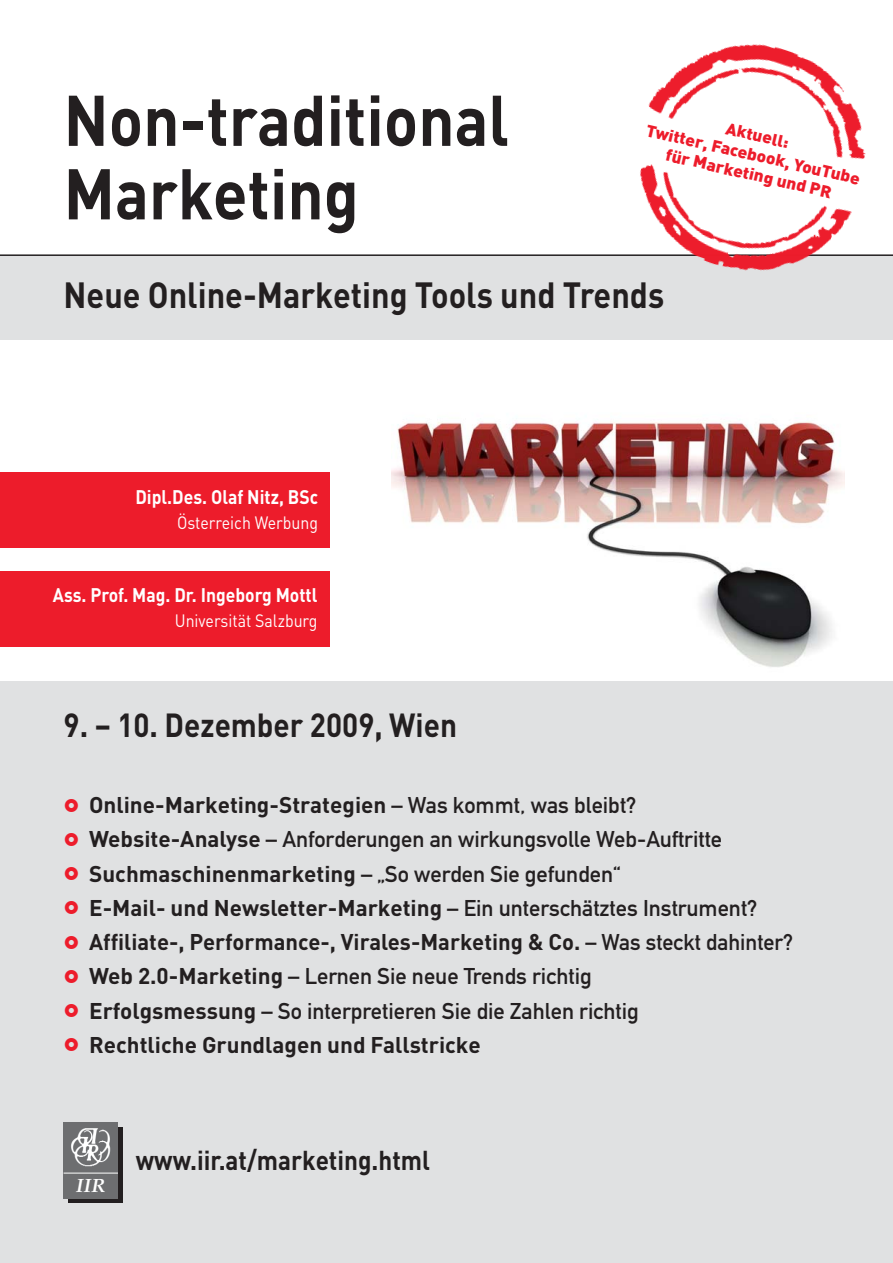
<style>
.page{position:relative;width:893px;height:1263px;background:#fff}
.page>*{position:absolute;margin:0;border:0;box-sizing:border-box;transform-origin:0 0}
.t1{font:700 70.5px/73.5px "DIN";color:#231f20;scale:.9 1}
.t2{font:700 36px "DIN";color:#231f20;scale:.9 1}
.t3{font:700 33px "DIN";color:#231f20;scale:.9 1}
.t4{font:700 27px "DIN";color:#231f20;scale:.9 1}
.t5{font:700 22.5px/34.2px "DIN";color:#231f20}
.t6{font:22.5px/34.2px "DIN Mittelschrift";color:#231f20}
.t7{font:700 19.5px "DIN";color:#fff;scale:.9 1}
.t8{font:italic 700 19.2px "Palatino";color:#fff}
.t9{font:17.7px "DIN";color:#fff;scale:.9 1}
.t10{font:900 16.5px "DIN";color:#ed1c2b;scale:1.05 1}
.s1{font-family:"DIN Mittelschrift";font-weight:400}
.s2{font-family:"DIN";font-weight:700}
</style>
<div class="page">
<div style="left:0;top:255px;width:892px;height:1008px;background:#e0e1e2"></div>
<div style="left:0;top:340px;width:892px;height:340px;background:#fff"></div>
<div style="left:0;top:473px;width:340px;height:75px;background:#ed1c2b"></div>
<div style="left:0;top:571px;width:340px;height:75px;background:#ed1c2b"></div>
<div style="left:330px;top:340px;width:562px;height:340px;background:#fff"></div>
<img style="left:391px;top:421px;width:454px;height:246px">
<hr style="left:0;top:254px;width:892px;height:2px;background:#231f20">
<div style="left:68px;top:1127px;width:54px;height:76px;background:#231f20"></div>
<img style="left:64px;top:1123px;width:54px;height:50px">
<div style="left:64px;top:1174px;width:54px;height:24px;background:#6d6e70"></div>
<hr style="left:64px;top:1173px;width:54px;height:1px;background:#fff">
<img style="left:620px;top:44px;width:259px;height:227px">
<h1 class="t1" style="left:64px;top:91px;width:496px">Non-traditional<br>Marketing</h1>
<p class="t10" style="left:727px;top:123px;width:63px;rotate:13deg">Aktuell:</p>
<p class="t10" style="left:667px;top:149px;width:163px;rotate:13deg">für Marketing und PR</p>
<p class="t10" style="left:647px;top:125px;width:210px;rotate:13deg">Twitter, Facebook, YouTube</p>
<h2 class="t2" style="left:64px;top:282px;width:669px">Neue Online-Marketing Tools und Trends</h2>
<p class="t7" style="left:135px;top:490px;width:204px">Dipl.Des. Olaf Nitz, BSc</p>
<p class="t9" style="left:177px;top:516px;width:158px">Österreich Werbung</p>
<p class="t7" style="left:53px;top:588px;width:295px">Ass. Prof. Mag. Dr. Ingeborg Mottl</p>
<p class="t9" style="left:175px;top:614px;width:160px">Universität Salzburg</p>
<h3 class="t3" style="left:64px;top:713px;width:439px">9. – 10. Dezember 2009, Wien</h3>
<p class="t5" style="left:89px;top:790px;width:549px">Online-Marketing-Strategien <span class="s1">– Was kommt, was bleibt?</span></p>
<p class="t6" style="left:89px;top:825px;width:635px"><span class="s2">Website-Analyse</span> – Anforderungen an wirkungsvolle Web-Auftritte</p>
<p class="t5" style="left:89px;top:859px;width:706px">Suchmaschinenmarketing <span class="s1">– „So werden Sie gefunden“<br></span>E-Mail- und Newsletter-Marketing <span class="s1">– Ein unterschätztes Instrument?<br></span>Affiliate-, Performance-, Virales-Marketing &amp; Co. <span class="s1">– Was steckt dahinter?</span></p>
<p class="t6" style="left:89px;top:962px;width:551px"><span class="s2">Web 2.0-Marketing</span> – Lernen Sie neue Trends richtig<br><span class="s2">Erfolgsmessung</span> – So interpretieren Sie die Zahlen richtig</p>
<p class="t5" style="left:89px;top:1030px;width:393px">Rechtliche Grundlagen und Fallstricke</p>
<p class="t8" style="left:76px;top:1178px;width:31px">IIR</p>
<p class="t4" style="left:136px;top:1151px;width:328px">www.iir.at/marketing.html</p>
</div>
